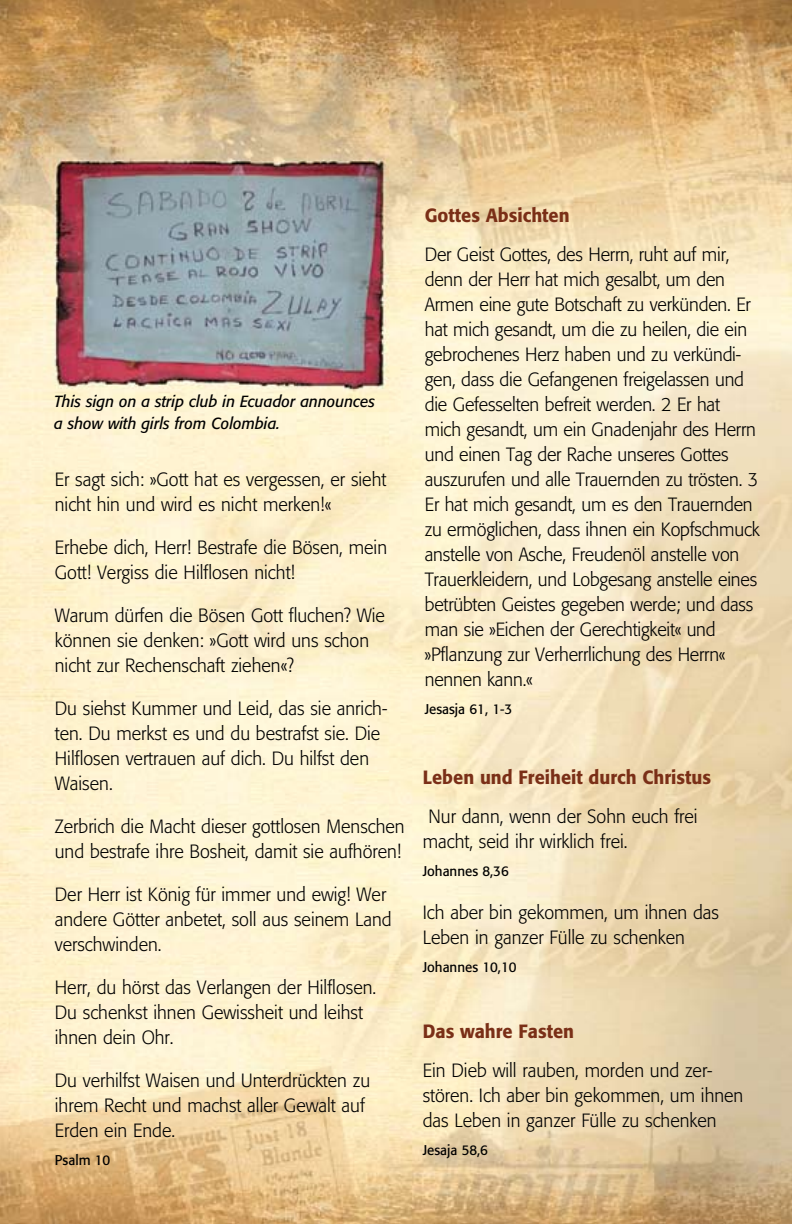
<style>
.page{position:relative;width:792px;height:1224px;background:#fff}
.page>*{position:absolute;margin:0;border:0;box-sizing:border-box;transform-origin:0 0}
.t1{font:300 19px/25px "Formata";color:#000;scale:.95 1}
.t2{font:500 19px "Formata";color:#7a2f17;scale:.95 1}
.t3{font:italic 16px/22px "Formata";color:#000;scale:.95 1}
.t4{font:14px "Formata";color:#000;scale:.95 1}
</style>
<div class="page">
<img style="left:0;top:0;width:792px;height:1224px">
<p class="t3" style="left:54px;top:390px;width:339px">This sign on a strip club in Ecuador announces a show with girls from Colombia.</p>
<p class="t1" style="left:55px;top:467px;width:350px">Er sagt sich: »Gott hat es vergessen, er sieht nicht hin und wird es nicht merken!«</p>
<p class="t1" style="left:55px;top:535px;width:351px">Erhebe dich, Herr! Bestrafe die Bösen, mein<br>Gott! Vergiss die Hilflosen nicht!</p>
<p class="t1" style="left:55px;top:603px;width:349px">Warum dürfen die Bösen Gott fluchen? Wie können sie denken: »Gott wird uns schon nicht zur Rechenschaft ziehen«?</p>
<p class="t1" style="left:55px;top:696px;width:351px">Du siehst Kummer und Leid, das sie anrich&shy;ten. Du merkst es und du bestrafst sie. Die Hilflosen vertrauen auf dich. Du hilfst den Waisen.</p>
<p class="t1" style="left:55px;top:814px;width:370px">Zerbrich die Macht dieser gottlosen Menschen und bestrafe ihre Bosheit, damit sie aufhören!</p>
<p class="t1" style="left:55px;top:882px;width:356px">Der Herr ist König für immer und ewig! Wer andere Götter anbetet, soll aus seinem Land verschwinden.</p>
<p class="t1" style="left:55px;top:975px;width:340px">Herr, du hörst das Verlangen der Hilflosen.<br>Du schenkst ihnen Gewissheit und leihst ihnen dein Ohr.</p>
<p class="t1" style="left:55px;top:1068px;width:333px">Du verhilfst Waisen und Unterdrückten zu ihrem Recht und machst aller Gewalt auf<br>Erden ein Ende.</p>
<p class="t4" style="left:55px;top:1151px;width:60px">Psalm 10</p>
<p class="t2" style="left:425px;top:204px;width:154px">Gottes Absichten</p>
<p class="t1" style="left:425px;top:242px;width:354px">Der Geist Gottes, des Herrn, ruht auf mir, denn der Herr hat mich gesalbt, um den Armen eine gute Botschaft zu verkünden. Er hat mich gesandt, um die zu heilen, die ein gebrochenes Herz haben und zu verkündi&shy;gen, dass die Gefangenen freigelassen und die Gefesselten befreit werden. 2 Er hat mich gesandt, um ein Gnadenjahr des Herrn und einen Tag der Rache unseres Gottes auszurufen und alle Trauernden zu trösten. 3<br>Er hat mich gesandt, um es den Trauernden zu ermöglichen, dass ihnen ein Kopfschmuck anstelle von Asche, Freudenöl anstelle von Trauerkleidern, und Lobgesang anstelle eines betrübten Geistes gegeben werde; und dass man sie »Eichen der Gerechtigkeit« und »Pflanzung zur Verherrlichung des Herrn« nennen kann.«</p>
<p class="t4" style="left:425px;top:701px;width:94px">Jesasja 61, 1-3</p>
<p class="t2" style="left:423px;top:766px;width:305px">Leben und Freiheit durch Christus</p>
<p class="t1" style="left:423px;top:804px;width:291px;text-indent:6px">Nur dann, wenn der Sohn euch frei macht, seid ihr wirklich frei.</p>
<p class="t4" style="left:423px;top:863px;width:92px">Johannes 8,36</p>
<p class="t1" style="left:423px;top:900px;width:313px">Ich aber bin gekommen, um ihnen das<br>Leben in ganzer Fülle zu schenken</p>
<p class="t4" style="left:423px;top:959px;width:100px">Johannes 10,10</p>
<p class="t2" style="left:423px;top:1020px;width:161px">Das wahre Fasten</p>
<p class="t1" style="left:423px;top:1058px;width:339px">Ein Dieb will rauben, morden und zer&shy;stören. Ich aber bin gekommen, um ihnen das Leben in ganzer Fülle zu schenken</p>
<p class="t4" style="left:423px;top:1142px;width:70px">Jesaja 58,6</p>
</div>
